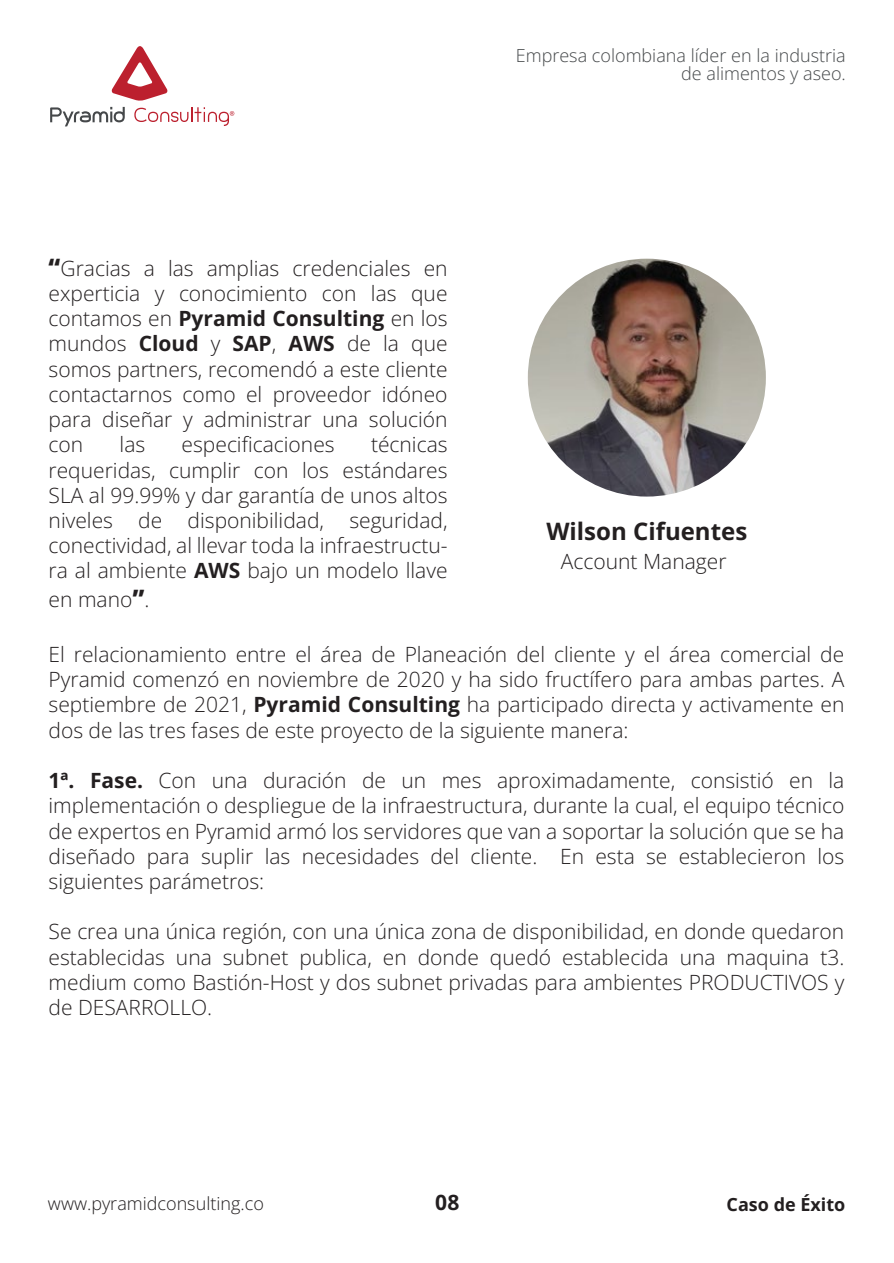
<style>
.page{position:relative;width:894px;height:1263px;background:#fff}
.page>*{position:absolute;margin:0;border:0;box-sizing:border-box;transform-origin:0 0}
.t1{font:24px "Open Sans";color:#231f20}
.t2{font:21px/25.2px "Open Sans";color:#231f20;text-align:justify}
.t3{font:18px/18px "Open Sans";color:#45484a;text-align:right}
.t4{font:18px "Open Sans";color:#231f20}
.s1{font-size:24px}
</style>
<div class="page">
<svg style="left:111px;top:46px;width:57px;height:55px"></svg>
<svg style="left:50px;top:107px;width:75px;height:19px"></svg>
<svg style="left:134px;top:107px;width:100px;height:19px"></svg>
<img style="left:527px;top:259px;width:238px;height:238px;border-radius:119px">
<p class="t2" style="left:49px;top:255px;width:400px"><span class="s1">“</span>Gracias a las amplias credenciales en experticia y conocimiento con las que contamos en Pyramid Consulting en los mundos Cloud y SAP, AWS de la que somos partners, recomendó a este cliente contactarnos como el proveedor idóneo para diseñar y administrar una solución con</p>
<p class="t2" style="left:49px;top:432px;width:400px;text-indent:322px">técnicas requeridas, cumplir con los estándares SLA al 99.99% y dar garantía de unos altos niveles de disponibilidad, seguridad, conectividad, al llevar toda la infraestructu&shy;ra al ambiente AWS bajo un modelo llave</p>
<p class="t2" style="left:49px;top:586px;width:102px">en mano<span class="s1">”</span>.</p>
<p class="t2" style="left:120px;top:432px;width:27px">las</p>
<p class="t2" style="left:181px;top:432px;width:154px">especificaciones</p>
<p class="t3" style="left:515px;top:46px;width:331px">Empresa colombiana líder en la industria de alimentos y aseo.</p>
<p class="t1" style="left:546px;top:515px;width:202px">Wilson Cifuentes</p>
<p class="t2" style="left:560px;top:548px;width:167px">Account Manager</p>
<p class="t2" style="left:49px;top:641px;width:797px">El relacionamiento entre el área de Planeación del cliente y el área comercial de Pyramid comenzó en noviembre de 2020 y ha sido fructífero para ambas partes. A septiembre de 2021, Pyramid Consulting ha participado directa y activamente en dos de las tres fases de este proyecto de la siguiente manera:</p>
<p class="t2" style="left:49px;top:767px;width:797px">1ª. Fase. Con una duración de un mes aproximadamente, consistió en la implementación o despliegue de la infraestructura, durante la cual, el equipo técnico de expertos en Pyramid armó los servidores que van a soportar la solución que se ha diseñado para suplir las necesidades del cliente. En esta se establecieron los siguientes parámetros:</p>
<p class="t2" style="left:49px;top:918px;width:797px">Se crea una única región, con una única zona de disponibilidad, en donde quedaron establecidas una subnet publica, en donde quedó establecida una maquina t3. medium como Bastión-Host y dos subnet privadas para ambientes PRODUCTIVOS y de DESARROLLO.</p>
<p class="t4" style="left:48px;top:1191px;width:217px">www.pyramidconsulting.co</p>
<p class="t2" style="left:435px;top:1189px;width:26px">08</p>
<p class="t4" style="left:726px;top:1192px;width:120px">Caso de Éxito</p>
</div>
